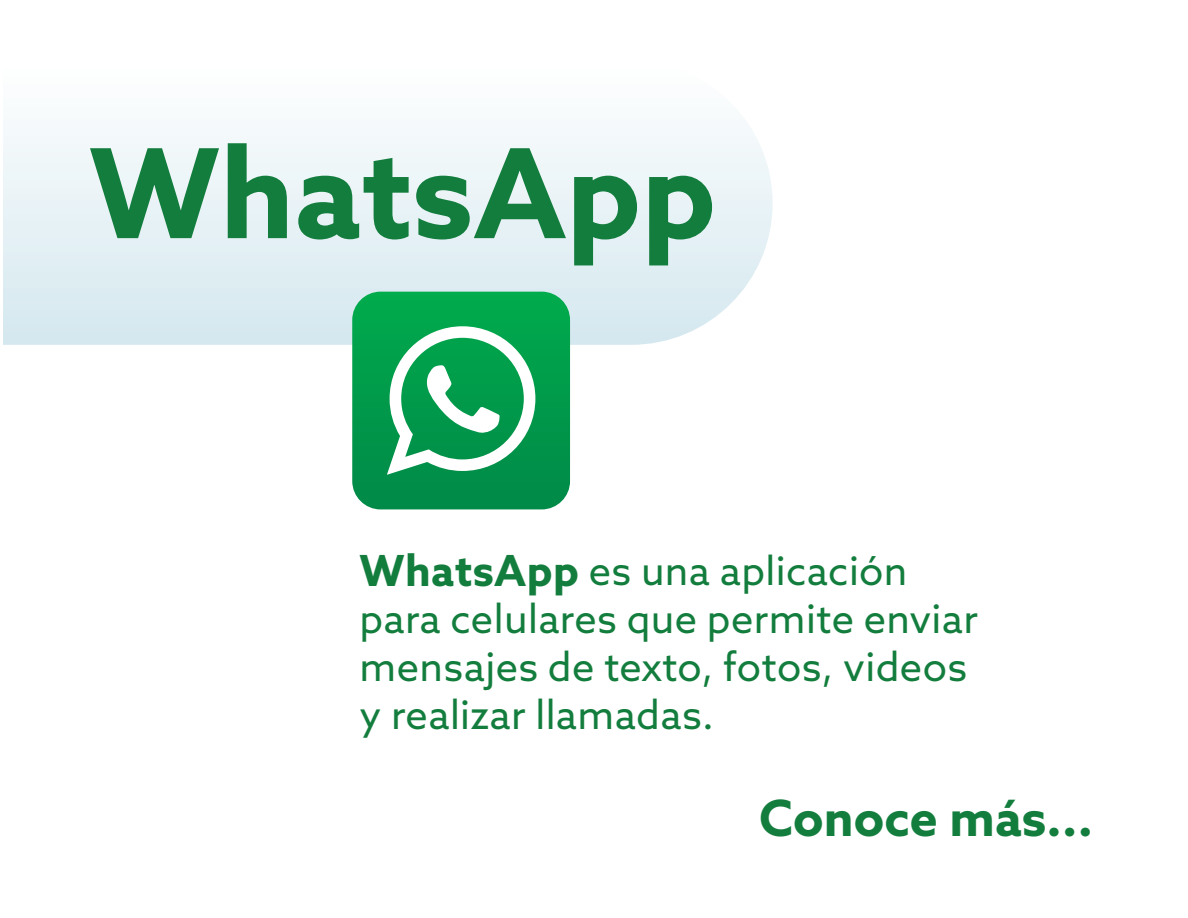
<style>
.page{position:relative;width:1188px;height:918px;background:#fff}
.page>*{position:absolute;margin:0;border:0;box-sizing:border-box;transform-origin:0 0}
.t1{font:700 124.2px "Azo Sans";color:#137d3d}
.t2{font:700 49.95px "Azo Sans";color:#137d3d}
.t3{font:39.75px/48.2px "Azo Sans";letter-spacing:.01em;color:#137d3d}
.s1{font-weight:700;font-size:42.9px}
</style>
<div class="page">
<svg style="left:3px;top:128px;width:770px;height:217px"></svg>
<svg style="left:352px;top:292px;width:218px;height:217px;background:#079c4f"></svg>
<svg style="left:387px;top:326px;width:148px;height:149px"></svg>
<h1 class="t1" style="left:89px;top:111px;width:629px">WhatsApp</h1>
<p class="t3" style="left:360px;top:546px;width:620px"><span class="s1">WhatsApp</span> es una aplicación para celulares que permite enviar mensajes de texto, fotos, videos y realizar llamadas.</p>
<p class="t2" style="left:759px;top:785px;width:335px">Conoce más...</p>
</div>
